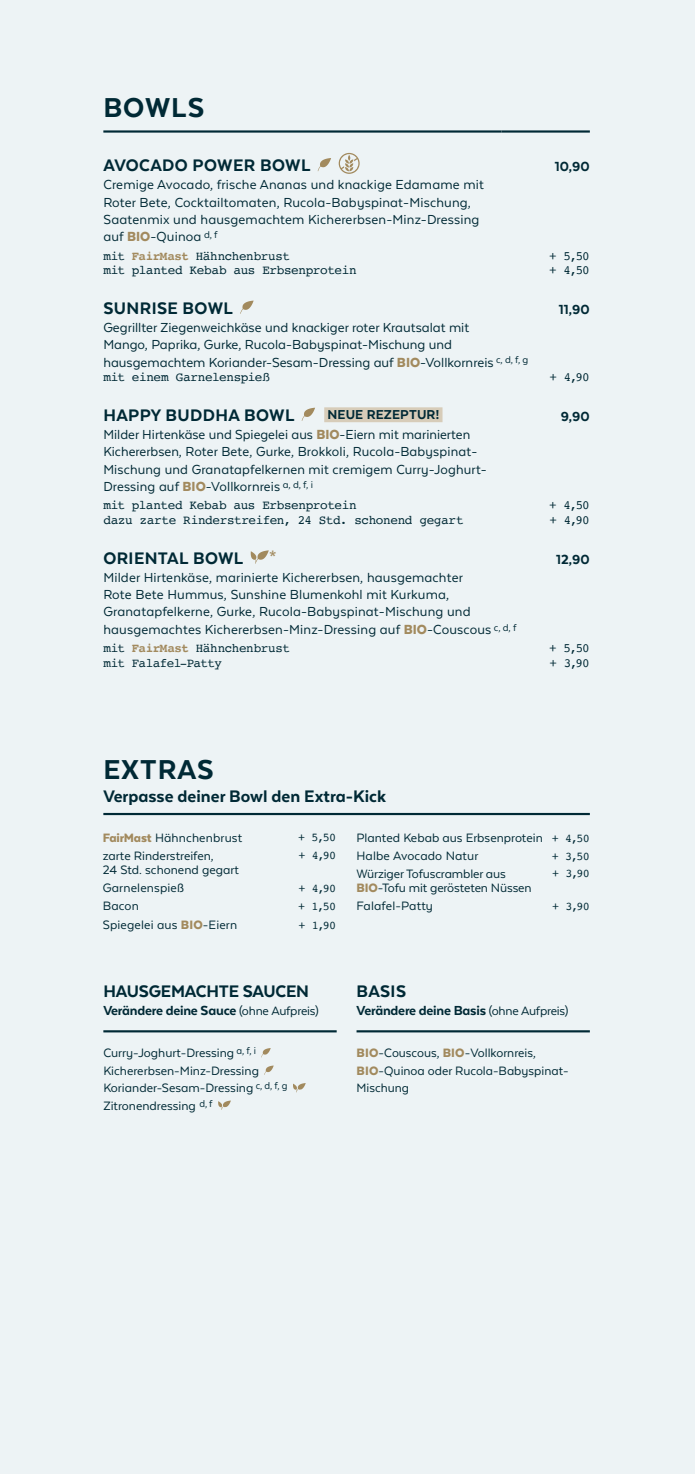
<style>
.page{position:relative;width:695px;height:1474px;background:#fff}
.page>*{position:absolute;margin:0;border:0;box-sizing:border-box;transform-origin:0 0}
.Head{font:800 31.5px "Texta Alt";letter-spacing:.03em;color:#002935}
.Gericht{font:800 19.25px "Texta Alt";letter-spacing:.02em;color:#002935}
.Head-2{font:800 19.25px "Texta Alt";color:#002935}
.Gericht-2{font:800 19.25px "Texta Alt";letter-spacing:-.01em;color:#002935}
.Gericht-3{font:800 19.25px "Texta Alt";color:#a28a5e}
.Fließtext_XS{font:800 15.22px "Texta Alt";letter-spacing:.01em;color:#002935}
.Fließtext_XS-2{font:15.05px/17.3px "Texta Alt";letter-spacing:.01em;color:#002935}
.Gericht-4{font:800 15.05px "Texta Alt";letter-spacing:-.015em;color:#002935}
.Gericht-5{font:800 14.88px "Texta Alt";letter-spacing:.01em;color:#002935}
.Fließtext_XS-3{font:14px/17.5px "Texta Alt";color:#002935}
.Extra{font:12.6px "Courier";letter-spacing:-.03em;color:#002935}
.Extra-2{font:11.72px "Courier";letter-spacing:-.065em;color:#002935}
.s1{font-weight:900;font-size:15.22px;color:#a28a5e}
.s2{font-weight:700;color:#a28a5e}
.s3{font-weight:900;color:#a28a5e}
.s4{font-weight:400;font-size:14px}
.s5{font-family:"Courier";font-size:11.72px}
</style>
<div class="page">
<div style="left:0;top:0;width:694px;height:1473px;background:#edf3f5"></div>
<hr style="left:103px;top:130px;width:398px;height:3px;background:#002935">
<hr style="left:501px;top:130px;width:88px;height:3px;background:#002935">
<svg style="left:318px;top:158px;width:13px;height:13px"></svg>
<svg style="left:338px;top:153px;width:21px;height:21px"></svg>
<svg style="left:240px;top:300px;width:13px;height:14px"></svg>
<div style="left:324px;top:407px;width:118px;height:15px;background:#d7ccb9"></div>
<svg style="left:302px;top:407px;width:13px;height:14px"></svg>
<svg style="left:251px;top:550px;width:18px;height:13px"></svg>
<hr style="left:103px;top:813px;width:486px;height:2px;background:#002935">
<hr style="left:103px;top:1030px;width:233px;height:2px;background:#002935">
<svg style="left:261px;top:1048px;width:10px;height:9px"></svg>
<svg style="left:264px;top:1065px;width:10px;height:9px"></svg>
<svg style="left:293px;top:1083px;width:13px;height:9px"></svg>
<svg style="left:218px;top:1100px;width:13px;height:9px"></svg>
<hr style="left:356px;top:1030px;width:233px;height:2px;background:#002935">
<p class="Head" style="left:103px;top:91px;width:102px">BOWLS</p>
<p class="Gericht" style="left:103px;top:155px;width:209px">AVOCADO POWER BOWL</p>
<p class="Fließtext_XS" style="left:554px;top:159px;width:37px">10,90</p>
<p class="Fließtext_XS-2" style="left:103px;top:176px;width:382px">Cremige Avocado, frische Ananas und knackige Edamame mit Roter Bete, Cocktailtomaten, Rucola-Babyspinat-Mischung, Saatenmix und hausgemachtem Kichererbsen-Minz-Dressing auf <span class="s1">BIO</span>-Quinoa <sup>d,</sup> <sup>f</sup></p>
<p class="Extra" style="left:103px;top:246px;width:188px">mit <span class="s2">FairMast</span> Hähnchenbrust</p>
<p class="Extra" style="left:549px;top:246px;width:42px">+ 5,50</p>
<p class="Extra" style="left:103px;top:260px;width:255px">mit planted Kebab aus Erbsenprotein</p>
<p class="Extra" style="left:549px;top:260px;width:42px">+ 4,50</p>
<p class="Gericht" style="left:103px;top:298px;width:131px">SUNRISE BOWL</p>
<p class="Fließtext_XS" style="left:558px;top:301px;width:32px">11,90</p>
<p class="Fließtext_XS-2" style="left:103px;top:318px;width:426px">Gegrillter Ziegenweichkäse und knackiger roter Krautsalat mit<br>Mango, Paprika, Gurke, Rucola-Babyspinat-Mischung und hausgemachtem Koriander-Sesam-Dressing auf <span class="s1">BIO</span>-Vollkornreis <sup>c,</sup> <sup>d,</sup> <sup>f,</sup> <sup>g</sup></p>
<p class="Extra" style="left:103px;top:367px;width:168px">mit einem Garnelenspieß</p>
<p class="Extra" style="left:549px;top:367px;width:42px">+ 4,90</p>
<p class="Gericht" style="left:103px;top:405px;width:193px">HAPPY BUDDHA BOWL</p>
<p class="Gericht-5" style="left:327px;top:407px;width:113px">NEUE REZEPTUR!</p>
<p class="Fließtext_XS" style="left:560px;top:408px;width:30px">9,90</p>
<p class="Fließtext_XS-2" style="left:103px;top:426px;width:385px">Milder Hirtenkäse und Spiegelei aus <span class="s1">BIO</span>-Eiern mit marinierten Kichererbsen, Roter Bete, Gurke, Brokkoli, Rucola-Babyspinat-Mischung und Granatapfelkernen mit cremigem Curry-Joghurt-Dressing auf <span class="s1">BIO</span>-Vollkornreis <sup>a,</sup> <sup>d,</sup> <sup>f,</sup> <sup>i</sup></p>
<p class="Extra" style="left:103px;top:496px;width:255px">mit planted Kebab aus Erbsenprotein</p>
<p class="Extra" style="left:549px;top:495px;width:42px">+ 4,50</p>
<p class="Extra" style="left:103px;top:510px;width:362px">dazu zarte Rinderstreifen, 24 Std. schonend gegart</p>
<p class="Extra" style="left:549px;top:510px;width:42px">+ 4,90</p>
<p class="Gericht" style="left:103px;top:548px;width:142px">ORIENTAL BOWL</p>
<p class="Gericht-3" style="left:269px;top:548px;width:9px">*</p>
<p class="Fließtext_XS" style="left:556px;top:551px;width:35px">12,90</p>
<p class="Fließtext_XS-2" style="left:103px;top:568px;width:414px">Milder Hirtenkäse, marinierte Kichererbsen, hausgemachter<br>Rote Bete Hummus, Sunshine Blumenkohl mit Kurkuma, Granatapfelkerne, Gurke, Rucola-Babyspinat-Mischung und hausgemachtes Kichererbsen-Minz-Dressing auf <span class="s1">BIO</span>-Couscous <sup>c,</sup> <sup>d,</sup> <sup>f</sup></p>
<p class="Extra" style="left:103px;top:638px;width:188px">mit <span class="s2">FairMast</span> Hähnchenbrust</p>
<p class="Extra" style="left:549px;top:638px;width:42px">+ 5,50</p>
<p class="Extra" style="left:103px;top:652px;width:120px">mit Falafel-Patty</p>
<p class="Extra" style="left:549px;top:652px;width:42px">+ 3,90</p>
<p class="Head" style="left:103px;top:752px;width:112px">EXTRAS</p>
<p class="Head-2" style="left:103px;top:785px;width:284px">Verpasse deiner Bowl den Extra-Kick</p>
<p class="Fließtext_XS-3" style="left:103px;top:828px;width:141px"><span class="s3">FairMast</span> Hähnchenbrust</p>
<p class="Extra-2" style="left:298px;top:828px;width:39px">+ 5,50</p>
<p class="Fließtext_XS-3" style="left:103px;top:848px;width:138px;line-height:14px">zarte Rinderstreifen,<br>24 Std. schonend gegart</p>
<p class="Extra-2" style="left:298px;top:846px;width:39px">+ 4,90</p>
<p class="Fließtext_XS-3" style="left:103px;top:878px;width:83px">Garnelenspieß</p>
<p class="Extra-2" style="left:298px;top:878px;width:39px">+ 4,90</p>
<p class="Fließtext_XS-3" style="left:103px;top:897px;width:38px">Bacon</p>
<p class="Extra-2" style="left:298px;top:896px;width:39px">+ 1,50</p>
<p class="Fließtext_XS-3" style="left:103px;top:916px;width:136px">Spiegelei aus <span class="s3">BIO</span>-Eiern</p>
<p class="Extra-2" style="left:298px;top:916px;width:39px">+ 1,90</p>
<p class="Gericht-2" style="left:103px;top:981px;width:207px">HAUSGEMACHTE SAUCEN</p>
<p class="Gericht-4" style="left:103px;top:1002px;width:217px">Verändere deine Sauce <span class="s4">(ohne Aufpreis)</span></p>
<p class="Fließtext_XS-3" style="left:103px;top:1044px;width:154px">Curry-Joghurt-Dressing <sup>a,</sup> <sup>f,</sup> <sup>i</sup></p>
<p class="Fließtext_XS-3" style="left:103px;top:1061px;width:157px">Kichererbsen-Minz-Dressing</p>
<p class="Fließtext_XS-3" style="left:103px;top:1079px;width:185px">Koriander-Sesam-Dressing <sup>c,</sup> <sup>d,</sup> <sup>f,</sup> <sup>g<br></sup>Zitronendressing <sup>d,</sup> <sup>f</sup></p>
<p class="Fließtext_XS-3" style="left:356px;top:828px;width:235px;line-height:18px">Planted Kebab aus Erbsenprotein <span class="s5">+ 4,50<br></span>Halbe Avocado Natur</p>
<p class="Extra-2" style="left:551px;top:847px;width:39px">+ 3,50</p>
<p class="Fließtext_XS-3" style="left:356px;top:866px;width:177px;line-height:14px">Würziger Tofuscrambler aus<br><span class="s3">BIO</span>-Tofu mit gerösteten Nüssen</p>
<p class="Extra-2" style="left:552px;top:864px;width:39px">+ 3,90</p>
<p class="Fließtext_XS-3" style="left:356px;top:897px;width:78px">Falafel-Patty</p>
<p class="Extra-2" style="left:552px;top:896px;width:39px">+ 3,90</p>
<p class="Gericht" style="left:356px;top:981px;width:51px">BASIS</p>
<p class="Gericht-4" style="left:356px;top:1002px;width:213px">Verändere deine Basis <span class="s4">(ohne Aufpreis)</span></p>
<p class="Fließtext_XS-3" style="left:356px;top:1044px;width:213px"><span class="s3">BIO</span>-Couscous, <span class="s3">BIO</span>-Vollkornreis,<br><span class="s3">BIO</span>-Quinoa oder Rucola-Babyspinat-<br>Mischung</p>
</div>
